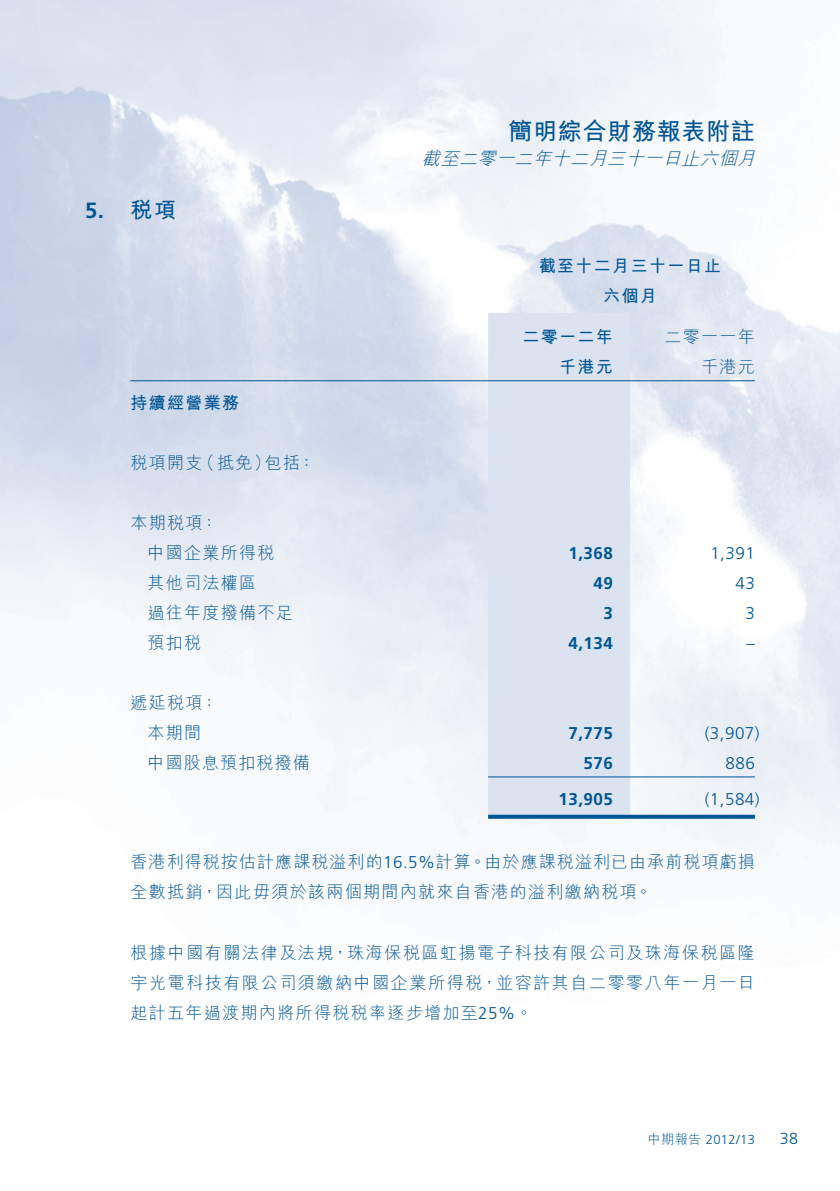
<style>
.page{position:relative;width:840px;height:1191px;background:#fff}
.page>*{position:absolute;margin:0;border:0;box-sizing:border-box;transform-origin:0 0}
.t1{font:700 24px "M Hei HK";letter-spacing:.03em;color:#005594}
.Heading_1{font:700 22px "M Hei HK";color:#005594}
.Heading_1-2{font:700 22px "Frutiger LT Std";color:#005594}
.t2{font:italic 300 18px "M Hei HK";color:#005594}
.Body_Text{font:300 17px/30px "M Hei HK";letter-spacing:.08em;color:#005594}
.Body_Text-2{font:700 17px "M Hei HK";letter-spacing:.08em;color:#005594}
.Body_Text-3{font:700 17px "Frutiger LT Std";letter-spacing:.03em;color:#005594}
.Body_Text-4{font:300 17px "Frutiger LT Std";letter-spacing:.03em;color:#005594}
.t3{font:300 16px "Frutiger LT Std";color:#005594}
.t4{font:300 13px "Frutiger LT Std";letter-spacing:.03em;color:#005594}
.s1{font-family:"Frutiger LT Std"}
.s2{font-family:"M Hei HK"}
</style>
<div class="page">
<img style="left:1px;top:0;width:838px;height:877px">
<img style="left:0;top:0;width:1px;height:1003px">
<div style="left:488px;top:313px;width:141px;height:501px;background:#dce3f0"></div>
<hr style="left:130px;top:380px;width:358px;height:1px;background:#005594">
<hr style="left:488px;top:380px;width:141px;height:1px;background:#005594">
<hr style="left:629px;top:380px;width:125px;height:1px;background:#005594">
<hr style="left:488px;top:776px;width:141px;height:1px;background:#005594">
<hr style="left:629px;top:776px;width:125px;height:1px;background:#005594">
<svg style="left:488px;top:814px;width:141px;height:4px"></svg>
<svg style="left:629px;top:814px;width:125px;height:4px"></svg>
<p class="Heading_1-2" style="left:85px;top:198px;width:20px">5.</p>
<p class="Heading_1" style="left:130px;top:194px;width:47px">稅項</p>
<p class="Body_Text-2" style="left:130px;top:390px;width:110px">持續經營業務</p>
<p class="Body_Text" style="left:198px;top:447px;width:74px">（抵免）</p>
<p class="Body_Text" style="left:130px;top:447px;width:73px">稅項開支</p>
<p class="Body_Text" style="left:264px;top:447px;width:52px">包括：</p>
<p class="Body_Text" style="left:130px;top:507px;width:89px">本期稅項：</p>
<p class="Body_Text" style="left:147px;top:537px;width:128px">中國企業所得稅</p>
<p class="Body_Text" style="left:147px;top:567px;width:110px">其他司法權區</p>
<p class="Body_Text" style="left:147px;top:597px;width:147px">過往年度撥備不足</p>
<p class="Body_Text" style="left:147px;top:627px;width:55px">預扣稅</p>
<p class="Body_Text" style="left:130px;top:687px;width:89px">遞延稅項：</p>
<p class="Body_Text" style="left:147px;top:717px;width:55px">本期間</p>
<p class="Body_Text" style="left:147px;top:747px;width:164px">中國股息預扣稅撥備</p>
<h1 class="t1" style="left:508px;top:114px;width:248px">簡明綜合財務報表附註</h1>
<p class="t2" style="left:422px;top:149px;width:339px">截至二零一二年十二月三十一日止六個月</p>
<p class="Body_Text-2" style="left:538px;top:253px;width:183px">截至十二月三十一日止</p>
<p class="Body_Text-2" style="left:602px;top:283px;width:55px">六個月</p>
<p class="Body_Text" style="left:664px;top:321px;width:92px">二零一一年</p>
<p class="Body_Text-2" style="left:522px;top:324px;width:92px">二零一二年</p>
<p class="Body_Text-2" style="left:559px;top:354px;width:55px">千港元</p>
<p class="Body_Text" style="left:700px;top:351px;width:55px">千港元</p>
<p class="Body_Text-3" style="left:568px;top:543px;width:46px">1,368</p>
<p class="Body_Text-4" style="left:710px;top:543px;width:46px">1,391</p>
<p class="Body_Text-3" style="left:593px;top:573px;width:21px">49</p>
<p class="Body_Text-4" style="left:735px;top:573px;width:21px">43</p>
<p class="Body_Text-3" style="left:603px;top:603px;width:11px">3</p>
<p class="Body_Text-4" style="left:745px;top:603px;width:11px">3</p>
<p class="Body_Text-3" style="left:568px;top:633px;width:46px">4,134</p>
<p class="Body_Text-4" style="left:746px;top:633px;width:10px">–</p>
<p class="Body_Text-3" style="left:568px;top:723px;width:46px">7,775</p>
<p class="Body_Text-4" style="left:704px;top:723px;width:56px">)3,907(</p>
<p class="Body_Text-3" style="left:583px;top:753px;width:31px">576</p>
<p class="Body_Text-4" style="left:725px;top:753px;width:31px">886</p>
<p class="Body_Text-3" style="left:558px;top:789px;width:56px">13,905</p>
<p class="Body_Text-4" style="left:704px;top:789px;width:56px">)1,584(</p>
<p class="Body_Text" style="left:130px;top:847px;width:625px">香港利得稅按估計應課稅溢利的<span class="s1">16.5%</span>計算。由於應課稅溢利已由承前稅項虧損全數抵銷，因此毋須於該兩個期間內就來自香港的溢利繳納稅項。</p>
<p class="Body_Text" style="left:130px;top:937px;width:625px;text-align:justify">根據中國有關法律及法規，珠海保稅區虹揚電子科技有限公司及珠海保稅區隆宇光電科技有限公司須繳納中國企業所得稅，並容許其自二零零八年一月一日起計五年過渡期內將所得稅稅率逐步增加至<span class="s1">25%</span>。</p>
<p class="t4" style="left:647px;top:1132px;width:108px"><span class="s2">中期報告</span> 2012/13</p>
<p class="t3" style="left:779px;top:1129px;width:20px">38</p>
</div>
